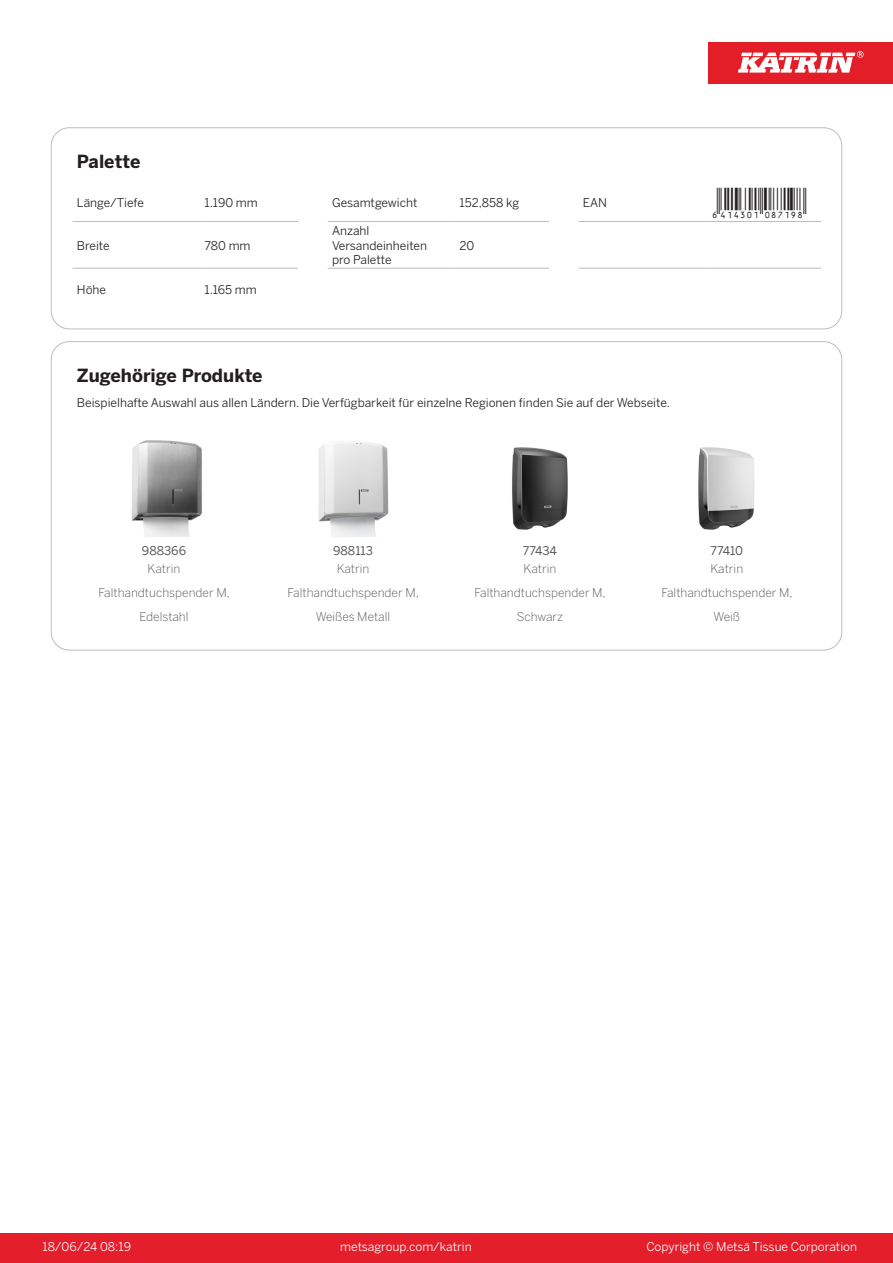
<style>
.page{position:relative;width:893px;height:1263px;background:#fff}
.page>*{position:absolute;margin:0;border:0;box-sizing:border-box;transform-origin:0 0}
.T_EAN{font:30px "Viisas EAN Matala";color:#231f20}
.T_TableHeader{font:700 18px "Benton Sans";color:#231f20}
.T_TableBody{font:12px/14.4px "Benton Sans";color:#231f20}
.T_RelatedName{font:300 12px/24px "Benton Sans";color:#57585a;text-align:center}
.t1{font:12px "Benton Sans";color:#fff}
.T_RelatedCode{font:12px "Benton Sans";color:#57585a}
</style>
<div class="page">
<div style="left:0;top:1233px;width:893px;height:30px;background:#e41e2b"></div>
<div style="left:708px;top:43px;width:185px;height:41px;background:#e31e28"></div>
<svg style="left:738px;top:51px;width:126px;height:22px"></svg>
<hr style="left:73px;top:221px;width:127px;height:1px;background:#bcbdc0">
<hr style="left:200px;top:221px;width:98px;height:1px;background:#bcbdc0">
<hr style="left:328px;top:221px;width:127px;height:1px;background:#bcbdc0">
<hr style="left:455px;top:221px;width:94px;height:1px;background:#bcbdc0">
<hr style="left:579px;top:221px;width:127px;height:1px;background:#bcbdc0">
<hr style="left:706px;top:221px;width:115px;height:1px;background:#bcbdc0">
<hr style="left:73px;top:268px;width:127px;height:1px;background:#bcbdc0">
<hr style="left:200px;top:268px;width:98px;height:1px;background:#bcbdc0">
<hr style="left:328px;top:268px;width:127px;height:1px;background:#bcbdc0">
<hr style="left:455px;top:268px;width:94px;height:1px;background:#bcbdc0">
<hr style="left:579px;top:268px;width:127px;height:1px;background:#bcbdc0">
<hr style="left:706px;top:268px;width:115px;height:1px;background:#bcbdc0">
<div style="left:51px;top:128px;width:791px;height:201px;border:1px solid #bcbdc0;border-radius:18px"></div>
<img style="left:131px;top:440px;width:71px;height:97px">
<img style="left:318px;top:442px;width:71px;height:95px">
<img style="left:512px;top:447px;width:56px;height:83px">
<img style="left:698px;top:447px;width:57px;height:83px">
<p class="T_TableHeader" style="left:77px;top:150px;width:65px">Palette</p>
<p class="T_TableBody" style="left:77px;top:196px;width:68px">Länge/Tiefe</p>
<p class="T_TableBody" style="left:204px;top:196px;width:55px">1.190 mm</p>
<p class="T_TableBody" style="left:332px;top:196px;width:87px">Gesamtgewicht</p>
<p class="T_TableBody" style="left:460px;top:196px;width:61px">152,858 kg</p>
<p class="T_TableBody" style="left:583px;top:196px;width:26px">EAN</p>
<p class="T_EAN" style="left:710px;top:187px;width:97px">*6414301087198*</p>
<p class="T_TableBody" style="left:77px;top:238px;width:34px">Breite</p>
<p class="T_TableBody" style="left:204px;top:238px;width:48px">780 mm</p>
<p class="T_TableBody" style="left:332px;top:224px;width:97px">Anzahl<br>Versandeinheiten</p>
<p class="T_TableBody" style="left:332px;top:252px;width:61px">pro Palette</p>
<p class="T_TableBody" style="left:460px;top:238px;width:16px">20</p>
<p class="T_TableBody" style="left:77px;top:283px;width:31px">Höhe</p>
<p class="T_TableBody" style="left:204px;top:283px;width:54px">1.165 mm</p>
<p class="T_TableHeader" style="left:77px;top:364px;width:187px">Zugehörige Produkte</p>
<p class="T_TableBody" style="left:77px;top:395px;width:595px">Beispielhafte Auswahl aus allen Ländern. Die Verfügbarkeit für einzelne Regionen finden Sie auf der Webseite.</p>
<p class="T_RelatedCode" style="left:142px;top:544px;width:46px">988366</p>
<p class="T_RelatedCode" style="left:333px;top:544px;width:41px">988113</p>
<p class="T_RelatedCode" style="left:523px;top:544px;width:36px">77434</p>
<p class="T_RelatedCode" style="left:710px;top:544px;width:34px">77410</p>
<p class="T_RelatedName" style="left:99px;top:557px;width:133px">Katrin<br>Falthandtuchspender M,<br>Edelstahl</p>
<p class="T_RelatedName" style="left:288px;top:557px;width:133px">Katrin<br>Falthandtuchspender M,<br>Weißes Metall</p>
<p class="T_RelatedName" style="left:474px;top:557px;width:133px">Katrin<br>Falthandtuchspender M,<br>Schwarz</p>
<p class="T_RelatedName" style="left:661px;top:557px;width:133px">Katrin<br>Falthandtuchspender M,<br>Weiß</p>
<p class="t1" style="left:43px;top:1239px;width:90px">18/06/24 08:19</p>
<p class="t1" style="left:340px;top:1239px;width:133px">metsagroup.com/katrin</p>
<p class="t1" style="left:646px;top:1239px;width:212px">Copyright © Metsä Tissue Corporation</p>
</div>
